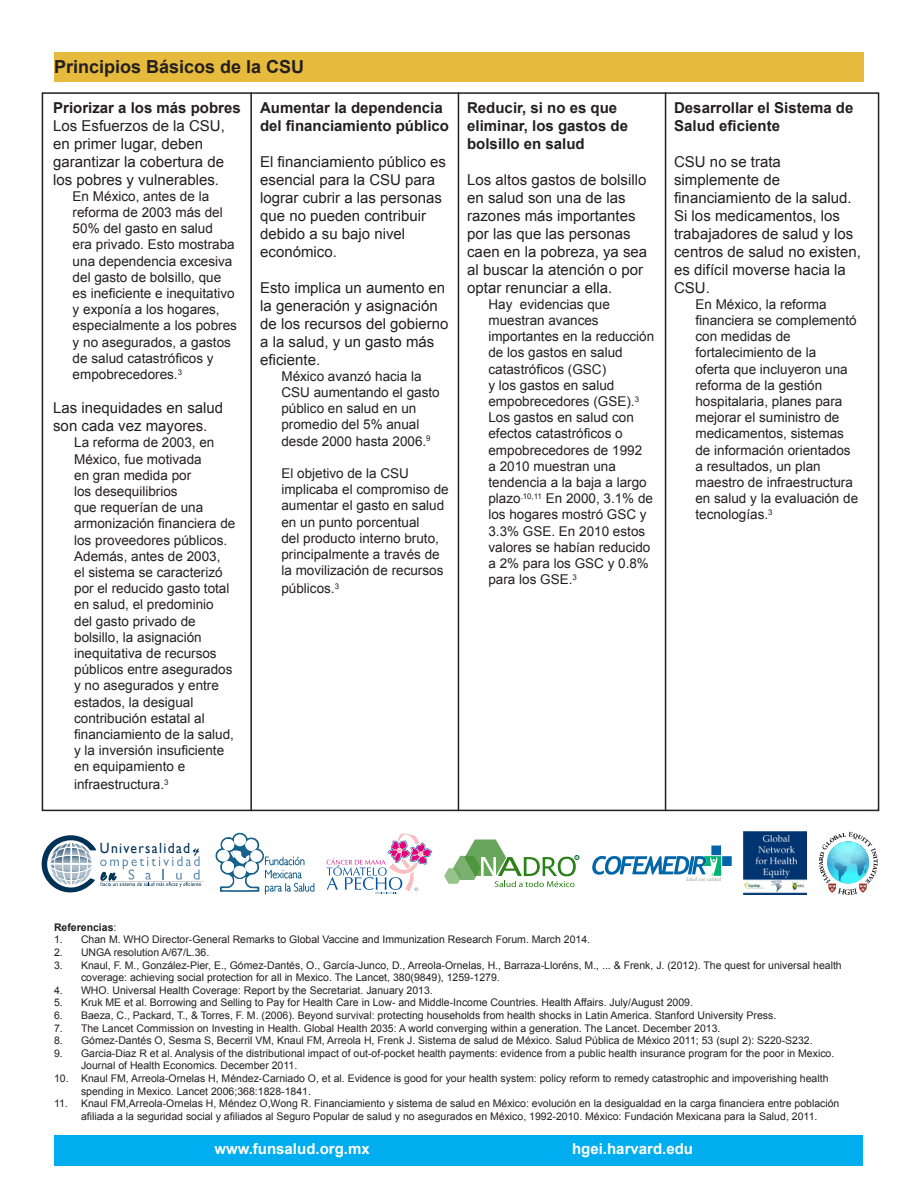
<style>
.page{position:relative;width:918px;height:1188px;background:#fff}
.page>*{position:absolute;margin:0;border:0;box-sizing:border-box;transform-origin:0 0}
.t1{font:700 18px "Arial";color:#231f20}
.t2{font:15px/18px "Arial";color:#231f20}
.t3{font:700 15px/18px "Arial";color:#231f20}
.t4{font:700 15px "Arial";color:#fff}
.t5{font:14.7px "Gill Sans";letter-spacing:.095em;color:#003255;scale:.93 1}
.t6{font:13.5px/16.2px "Arial";color:#231f20}
.t7{font:10.5px/12.6px "Arial";color:#231f20}
.t8{font:700 10.5px "Arial";color:#231f20}
.s1{font-weight:400}
</style>
<div class="page">
<div style="left:54px;top:52px;width:810px;height:29px;background:#e6ba3d"></div>
<div style="left:55px;top:1135px;width:808px;height:31px;background:#00aeef"></div>
<svg style="left:216px;top:832px;width:99px;height:62px"></svg>
<svg style="left:41px;top:835px;width:162px;height:58px"></svg>
<svg style="left:327px;top:833px;width:105px;height:61px"></svg>
<svg style="left:819px;top:832px;width:59px;height:63px"></svg>
<img style="left:744px;top:832px;width:63px;height:63px">
<hr style="left:250px;top:92px;width:2px;height:719px;background:#231f20">
<hr style="left:458px;top:92px;width:1px;height:719px;background:#231f20">
<hr style="left:665px;top:92px;width:1px;height:719px;background:#231f20">
<svg style="left:592px;top:846px;width:140px;height:35px"></svg>
<svg style="left:444px;top:840px;width:135px;height:47px"></svg>
<p class="t1" style="left:54px;top:55px;width:252px">Principios Básicos de la CSU</p>
<p class="t3" style="left:53px;top:99px;width:189px">Priorizar a los más pobres</p>
<p class="t2" style="left:53px;top:117px;width:173px">Los Esfuerzos de la CSU, en primer lugar, deben garantizar la cobertura de los pobres y vulnerables.</p>
<p class="t6" style="left:73px;top:188px;width:166px">En México, antes de la reforma de 2003 más del<br>50% del gasto en salud<br>era privado. Esto mostraba una dependencia excesiva del gasto de bolsillo, que es ineficiente e inequitativo y exponía a los hogares, especialmente a los pobres y no asegurados, a gastos de salud catastróficos y empobrecedores.<sup>3</sup></p>
<p class="t2" style="left:53px;top:399px;width:172px">Las inequidades en salud son cada vez mayores.</p>
<p class="t6" style="left:74px;top:435px;width:163px">La reforma de 2003, en<br>México, fue motivada<br>en gran medida por<br>los desequilibrios<br>que requerían de una armonización financiera de los proveedores públicos.<br>Además, antes de 2003,<br>el sistema se caracterizó por el reducido gasto total en salud, el predominio<br>del gasto privado de bolsillo, la asignación inequitativa de recursos públicos entre asegurados y no asegurados y entre estados, la desigual contribución estatal al financiamiento de la salud, y la inversión insuficiente en equipamiento e</p>
<p class="t6" style="left:74px;top:777px;width:96px">infraestructura.<sup>3</sup></p>
<p class="t3" style="left:260px;top:99px;width:191px">Aumentar la dependencia del financiamiento público</p>
<p class="t2" style="left:260px;top:153px;width:187px">El financiamiento público es esencial para la CSU para lograr cubrir a las personas que no pueden contribuir debido a su bajo nivel económico.</p>
<p class="t2" style="left:260px;top:279px;width:190px">Esto implica un aumento en la generación y asignación de los recursos del gobierno a la salud, y un gasto más eficiente.</p>
<p class="t6" style="left:281px;top:368px;width:160px">México avanzó hacia la<br>CSU aumentando el gasto público en salud en un promedio del 5% anual desde 2000 hasta 2006.<sup>9</sup></p>
<p class="t6" style="left:281px;top:465px;width:169px">El objetivo de la CSU implicaba el compromiso de aumentar el gasto en salud en un punto porcentual<br>del producto interno bruto, principalmente a través de la movilización de recursos</p>
<p class="t6" style="left:281px;top:581px;width:59px">públicos.<sup>3</sup></p>
<p class="t3" style="left:467px;top:99px;width:162px">Reducir, si no es que eliminar, los gastos de bolsillo en salud</p>
<p class="t2" style="left:467px;top:171px;width:182px">Los altos gastos de bolsillo en salud son una de las razones más importantes por las que las personas caen en la pobreza, ya sea al buscar la atención o por optar renunciar a ella.</p>
<p class="t6" style="left:488px;top:296px;width:167px">Hay evidencias que muestran avances importantes en la reducción de los gastos en salud catastróficos (GSC)<br>y los gastos en salud empobrecedores (GSE).<sup>3<br></sup>Los gastos en salud con efectos catastróficos o empobrecedores de 1992<br>a 2010 muestran una tendencia a la baja a largo plazo<sup>.10,11</sup> En 2000, 3.1% de los hogares mostró GSC y<br>3.3% GSE. En 2010 estos valores se habían reducido a 2% para los GSC y 0.8% para los GSE.<sup>3</sup></p>
<p class="t3" style="left:674px;top:99px;width:181px">Desarrollar el Sistema de<br>Salud eficiente</p>
<p class="t2" style="left:674px;top:153px;width:188px">CSU no se trata simplemente de financiamiento de la salud.<br>Si los medicamentos, los trabajadores de salud y los centros de salud no existen, es difícil moverse hacia la<br>CSU.</p>
<p class="t6" style="left:695px;top:296px;width:164px">En México, la reforma financiera se complementó con medidas de fortalecimiento de la<br>oferta que incluyeron una reforma de la gestión hospitalaria, planes para mejorar el suministro de medicamentos, sistemas de información orientados a resultados, un plan maestro de infraestructura en salud y la evaluación de tecnologías.<sup>3</sup></p>
<p class="t5" style="left:100px;top:839px;width:99px">Universalidad</p>
<p class="t8" style="left:54px;top:920px;width:64px">Referencias<span class="s1">:</span></p>
<p class="t7" style="left:54px;top:934px;width:538px">1. Chan M. WHO Director-General Remarks to Global Vaccine and Immunization Research Forum. March 2014.</p>
<p class="t7" style="left:54px;top:946px;width:157px">2. UNGA resolution A/67/L.36.</p>
<p class="t7" style="left:81px;top:959px;width:762px;text-indent:-27px">3. Knaul, F. M., González-Pier, E., Gómez-Dantés, O., García-Junco, D., Arreola-Ornelas, H., Barraza-Lloréns, M., ... &amp; Frenk, J. (2012). The quest for universal health coverage: achieving social protection for all in Mexico. The Lancet, 380(9849), 1259-1279.</p>
<p class="t7" style="left:54px;top:984px;width:380px">4. WHO. Universal Health Coverage: Report by the Secretariat. January 2013.</p>
<p class="t7" style="left:54px;top:997px;width:641px">5. Kruk ME et al. Borrowing and Selling to Pay for Health Care in Low- and Middle-Income Countries. Health Affairs. July/August 2009.</p>
<p class="t7" style="left:54px;top:1009px;width:724px">6. Baeza, C., Packard, T., &amp; Torres, F. M. (2006). Beyond survival: protecting households from health shocks in Latin America. Stanford University Press.</p>
<p class="t7" style="left:54px;top:1022px;width:668px">7. The Lancet Commission on Investing in Health. Global Health 2035: A world converging within a generation. The Lancet. December 2013.</p>
<p class="t7" style="left:54px;top:1034px;width:760px">8. Gómez-Dantés O, Sesma S, Becerril VM, Knaul FM, Arreola H, Frenk J. Sistema de salud de México. Salud Pública de México 2011; 53 (supl 2): S220-S232.</p>
<p class="t7" style="left:81px;top:1047px;width:755px;text-indent:-27px">9. Garcia-Diaz R et al. Analysis of the distributional impact of out-of-pocket health payments: evidence from a public health insurance program for the poor in Mexico.<br>Journal of Health Economics. December 2011.</p>
<p class="t7" style="left:81px;top:1072px;width:749px;text-indent:-27px">10. Knaul FM, Arreola-Ornelas H, Méndez-Carniado O, et al. Evidence is good for your health system: policy reform to remedy catastrophic and impoverishing health spending in Mexico. Lancet 2006;368:1828-1841.</p>
<p class="t7" style="left:54px;top:1097px;width:787px;text-align:center">11. Knaul FM,Arreola-Ornelas H, Méndez O,Wong R. Financiamiento y sistema de salud en México: evolución en la desigualdad en la carga financiera entre población afiliada a la seguridad social y afiliados al Seguro Popular de salud y no asegurados en México, 1992-2010. México: Fundación Mexicana para la Salud, 2011.</p>
<p class="t4" style="left:214px;top:1139px;width:157px">www.funsalud.org.mx</p>
<p class="t4" style="left:572px;top:1139px;width:122px">hgei.harvard.edu</p>
</div>
